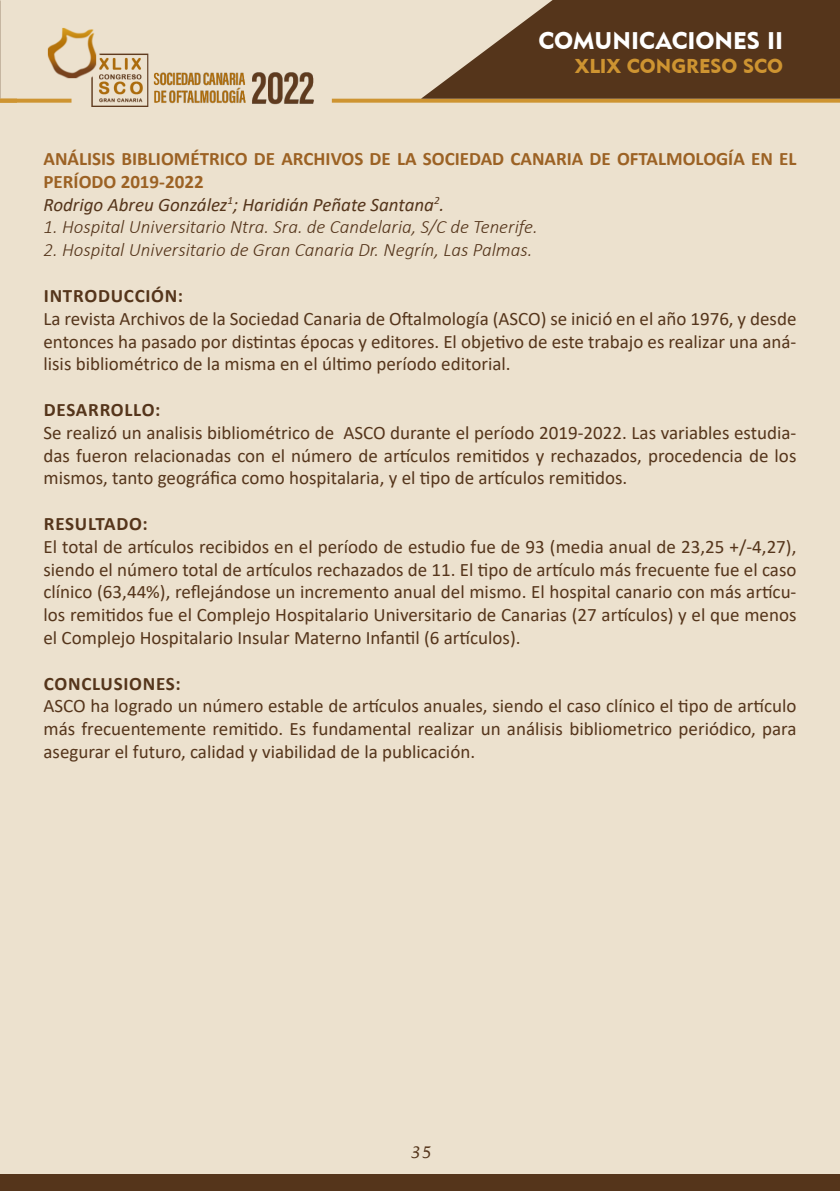
<style>
.page{position:relative;width:840px;height:1191px;background:#fff}
.page>*{position:absolute;margin:0;border:0;box-sizing:border-box;transform-origin:0 0}
.t1{font:24px "Geometric 415 BT Black A";color:#fff}
.t2{font:20px "Geometric 415 BT Black A";color:#ce9431}
.t3{font:19px/22.8px "Calibri";color:#55351b;text-align:justify}
.t4{font:italic 300 19px "Calibri";color:#55351b}
.t5{font:700 19px/22.8px "Calibri";color:#9c6224}
.t6{font:700 19px "Calibri";letter-spacing:.04em;color:#55351b}
.t7{font:italic 19px "Calibri";color:#55351b}
.t8{font:italic 16px "Lucida Handwriting";color:#55351b}
</style>
<div class="page">
<div style="left:0;top:0;width:839px;height:1191px;background:#ece1ce"></div>
<svg style="left:331px;top:99px;width:508px;height:4px;background:#d09a3d"></svg>
<svg style="left:421px;top:0;width:418px;height:99px;fill:#55351b"></svg>
<img style="left:36px;top:27px;width:278px;height:80px">
<svg style="left:0;top:99px;width:71px;height:4px"></svg>
<div style="left:0;top:1174px;width:839px;height:17px;background:#55351b"></div>
<p class="t1" style="left:538px;top:26px;width:246px">COMUNICACIONES II</p>
<p class="t2" style="left:574px;top:54px;width:210px">XLIX CONGRESO SCO</p>
<p class="t5" style="left:43px;top:147px;width:754px">ANÁLISIS BIBLIOMÉTRICO DE ARCHIVOS DE LA SOCIEDAD CANARIA DE OFTALMOLOGÍA EN EL<br>PERÍODO 2019-2022</p>
<p class="t7" style="left:43px;top:191px;width:402px">Rodrigo Abreu González<sup>1</sup>; Haridián Peñate Santana<sup>2</sup>.</p>
<p class="t4" style="left:43px;top:215px;width:495px">1. Hospital Universitario Ntra. Sra. de Candelaria, S/C de Tenerife.</p>
<p class="t4" style="left:43px;top:238px;width:490px">2. Hospital Universitario de Gran Canaria Dr. Negrín, Las Palmas.</p>
<p class="t6" style="left:44px;top:282px;width:141px">INTRODUCCIÓN:</p>
<p class="t3" style="left:43px;top:306px;width:754px">La revista Archivos de la Sociedad Canaria de Oftalmología (ASCO) se inició en el año 1976, y desde entonces ha pasado por distintas épocas y editores. El objetivo de este trabajo es realizar una aná&shy;lisis bibliométrico de la misma en el último período editorial.</p>
<p class="t6" style="left:44px;top:396px;width:118px">DESARROLLO:</p>
<p class="t3" style="left:43px;top:420px;width:754px">Se realizó un analisis bibliométrico de ASCO durante el período 2019-2022. Las variables estudia&shy;das fueron relacionadas con el número de artículos remitidos y rechazados, procedencia de los mismos, tanto geográfica como hospitalaria, y el tipo de artículos remitidos.</p>
<p class="t6" style="left:44px;top:510px;width:105px">RESULTADO:</p>
<p class="t3" style="left:43px;top:534px;width:754px">El total de artículos recibidos en el período de estudio fue de 93 (media anual de 23,25 +/-4,27), siendo el número total de artículos rechazados de 11. El tipo de artículo más frecuente fue el caso clínico (63,44%), reflejándose un incremento anual del mismo. El hospital canario con más artícu&shy;los remitidos fue el Complejo Hospitalario Universitario de Canarias (27 artículos) y el que menos el Complejo Hospitalario Insular Materno Infantil (6 artículos).</p>
<p class="t6" style="left:44px;top:670px;width:138px">CONCLUSIONES:</p>
<p class="t3" style="left:43px;top:694px;width:754px">ASCO ha logrado un número estable de artículos anuales, siendo el caso clínico el tipo de artículo más frecuentemente remitido. Es fundamental realizar un análisis bibliometrico periódico, para asegurar el futuro, calidad y viabilidad de la publicación.</p>
<p class="t8" style="left:409px;top:1142px;width:23px">35</p>
</div>
